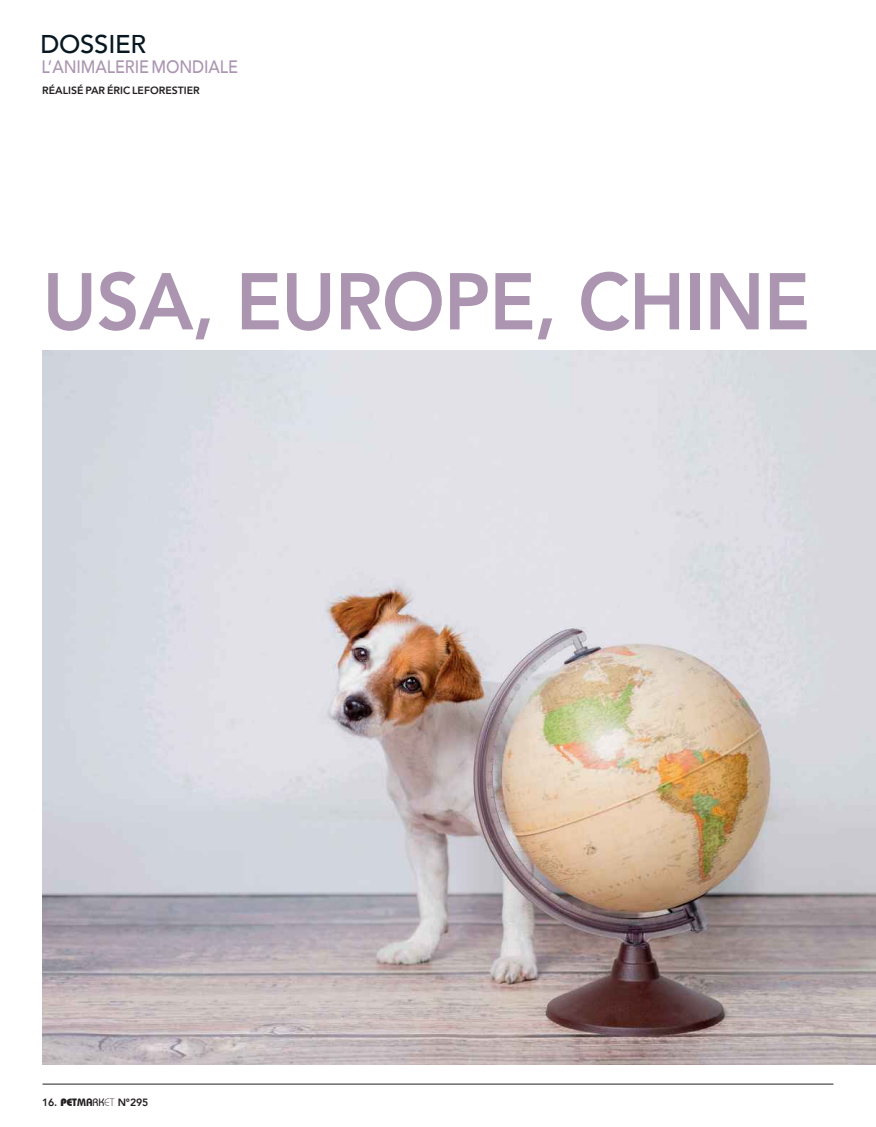
<style>
.page{position:relative;width:876px;height:1127px;background:#fff}
.page>*{position:absolute;margin:0;border:0;box-sizing:border-box;transform-origin:0 0}
.t1{font:800 79.5px "Avenir";letter-spacing:-.01em;color:#ab95b1;scale:.95 1}
.t2{font:500 25.65px "Avenir";letter-spacing:-.01em;color:#071822}
.t3{font:500 18px "Avenir";letter-spacing:-.005em;color:#ab95b1;scale:.9 1}
.t4{font:800 10.5px "Avenir";color:#231f20}
.s1{font-family:"Bauhaus";font-size:10.65px}
.s2{font-family:"Bauhaus";font-weight:700;font-size:10.65px}
.s3{font-family:"Bauhaus";font-weight:600;font-size:10.65px}
.s4{font-family:"Bauhaus";font-weight:500;font-size:10.65px}
.s5{font-family:"Bauhaus";font-weight:300;font-size:10.65px}
</style>
<div class="page">
<img style="left:43px;top:350px;width:833px;height:715px">
<hr style="left:43px;top:1084px;width:790px;height:1px;background:#231f20">
<h2 class="t2" style="left:40px;top:22px;width:107px">DOSSIER</h2>
<h3 class="t3" style="left:41px;top:51px;width:220px">L’ANIMALERIE MONDIALE</h3>
<p class="t4" style="left:42px;top:82px;width:159px">RÉALISÉ PAR ÉRIC LEFORESTIER</p>
<h1 class="t1" style="left:43px;top:240px;width:809px">USA, EUROPE, CHINE</h1>
<p class="t4" style="left:42px;top:1094px;width:108px">16. <span class="s1">PE</span><span class="s2">T</span><span class="s3">MA</span><span class="s4">RK</span><span class="s5">ET</span> N°295</p>
</div>
